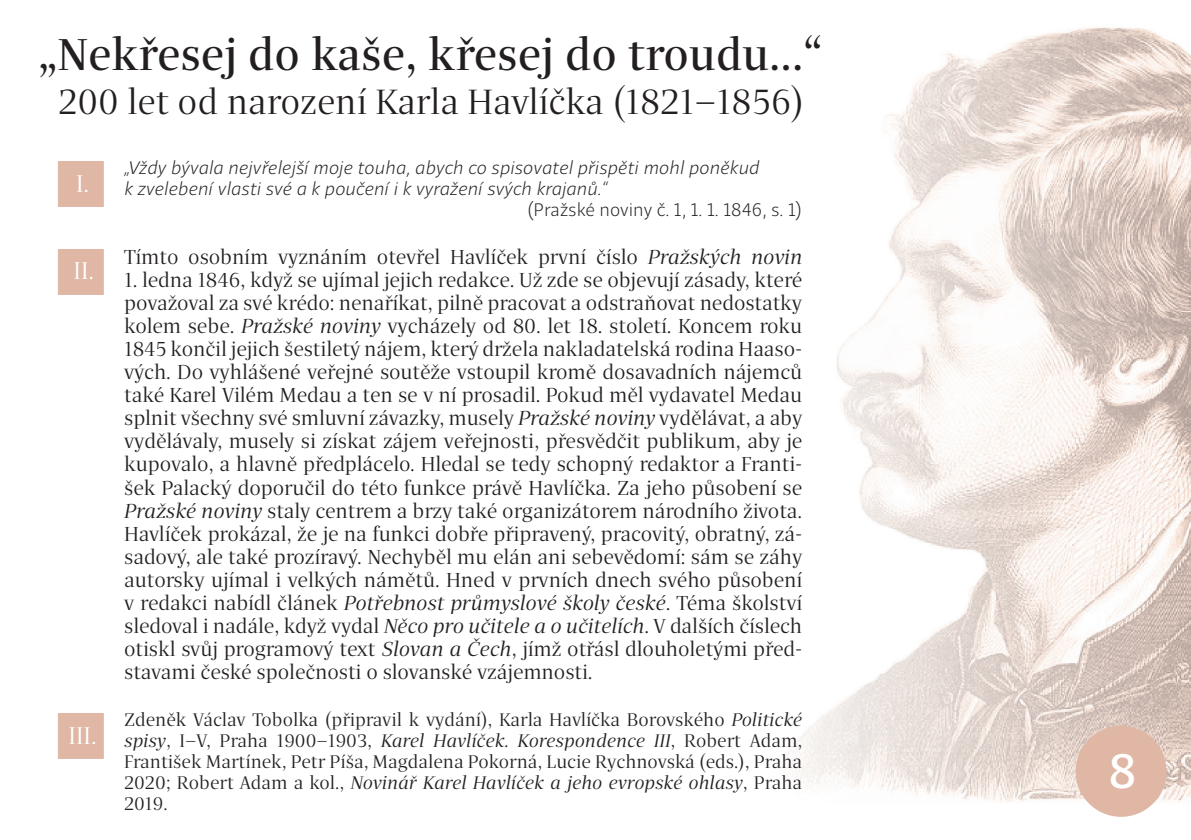
<style>
.page{position:relative;width:1191px;height:840px;background:#fff}
.page>*{position:absolute;margin:0;border:0;box-sizing:border-box;transform-origin:0 0}
.t1{font:48px "Quercus Sans";color:#fff}
.t2{font:44px "Quercus";color:#231f20}
.t3{font:34.6px "Quercus";color:#231f20}
.t4{font:24px "Quercus";color:#fff}
.t5{font:20px/23px "Quercus";letter-spacing:-.005em;color:#231f20;text-align:justify}
.t6{font:18px/21px "Quercus";color:#231f20;text-align:justify}
.t7{font:italic 300 18px/21px "Quercus Sans";color:#231f20}
.t8{font:300 18px "Quercus Sans";color:#231f20}
.s1{font-style:italic}
</style>
<div class="page">
<img style="left:787px;top:27px;width:404px;height:776px">
<div style="left:58px;top:161px;width:45px;height:45px;background:#e0b6a4"></div>
<div style="left:58px;top:249px;width:45px;height:45px;background:#e0b6a4"></div>
<div style="left:58px;top:712px;width:45px;height:46px;background:#e0b6a4;border:1px solid #e0b6a4"></div>
<div style="left:1075px;top:725px;width:91px;height:91px;background:#e0b6a4;border-radius:50%"></div>
<h2 class="t2" style="left:38px;top:25px;width:785px">„Nekřesej do kaše, křesej do troudu...“</h2>
<h3 class="t3" style="left:58px;top:78px;width:747px">200 let od narození Karla Havlíčka (1821–1856)</h3>
<p class="t7" style="left:124px;top:157px;width:636px">„Vždy bývala nejvřelejší moje touha, abych co spisovatel přispěti mohl poněkud k zvelebení vlasti své a k poučení i k vyražení svých krajanů.“</p>
<p class="t8" style="left:527px;top:197px;width:277px">(Pražské noviny č. 1, 1. 1. 1846, s. 1)</p>
<p class="t5" style="left:124px;top:246px;width:679px">Tímto osobním vyznáním otevřel Havlíček první číslo <span class="s1">Pražských novin</span></p>
<p class="t5" style="left:124px;top:269px;width:680px">1. ledna 1846, když se ujímal jejich redakce. Už zde se objevují zásady, které považoval za své krédo: nenaříkat, pilně pracovat a odstraňovat nedostatky kolem sebe. <span class="s1">Pražské noviny</span> vycházely od 80. let 18. století. Koncem roku 1845 končil jejich šestiletý nájem, který držela nakladatelská rodina Haaso&shy;vých. Do vyhlášené veřejné soutěže vstoupil kromě dosavadních nájemců také Karel Vilém Medau a ten se v ní prosadil. Pokud měl vydavatel Medau splnit všechny své smluvní závazky, musely <span class="s1">Pražské noviny</span> vydělávat, a aby vydělávaly, musely si získat zájem veřejnosti, přesvědčit publikum, aby je kupovalo, a hlavně předplácelo. Hledal se tedy schopný redaktor a Franti&shy;šek Palacký doporučil do této funkce právě Havlíčka. Za jeho působení se <span class="s1">Pražské noviny</span> staly centrem a brzy také organizátorem národního života.<br>Havlíček prokázal, že je na funkci dobře připravený, pracovitý, obratný, zá&shy;sadový, ale také prozíravý. Nechyběl mu elán ani sebevědomí: sám se záhy autorsky ujímal i velkých námětů. Hned v prvních dnech svého působení v redakci nabídl článek <span class="s1">Potřebnost průmyslové školy české</span>. Téma školství sledoval i nadále, když vydal <span class="s1">Něco pro učitele a o učitelích</span>. V dalších číslech otiskl svůj programový text <span class="s1">Slovan a Čech</span>, jímž otřásl dlouholetými před&shy;stavami české společnosti o slovanské vzájemnosti.</p>
<p class="t6" style="left:124px;top:709px;width:679px">Zdeněk Václav Tobolka (připravil k vydání), Karla Havlíčka Borovského <span class="s1">Politické spisy</span>, I–V, Praha 1900–1903, <span class="s1">Karel Havlíček. Korespondence III</span>, Robert Adam, František Martínek, Petr Píša, Magdalena Pokorná, Lucie Rychnovská (eds.), Praha 2020; Robert Adam a kol., <span class="s1">Novinář Karel Havlíček a jeho evropské ohlasy</span>, Praha 2019.</p>
<p class="t4" style="left:76px;top:168px;width:15px">I.</p>
<p class="t4" style="left:74px;top:254px;width:22px">II.</p>
<p class="t4" style="left:69px;top:719px;width:30px">III.</p>
<h1 class="t1" style="left:1108px;top:738px;width:30px">8</h1>
</div>
